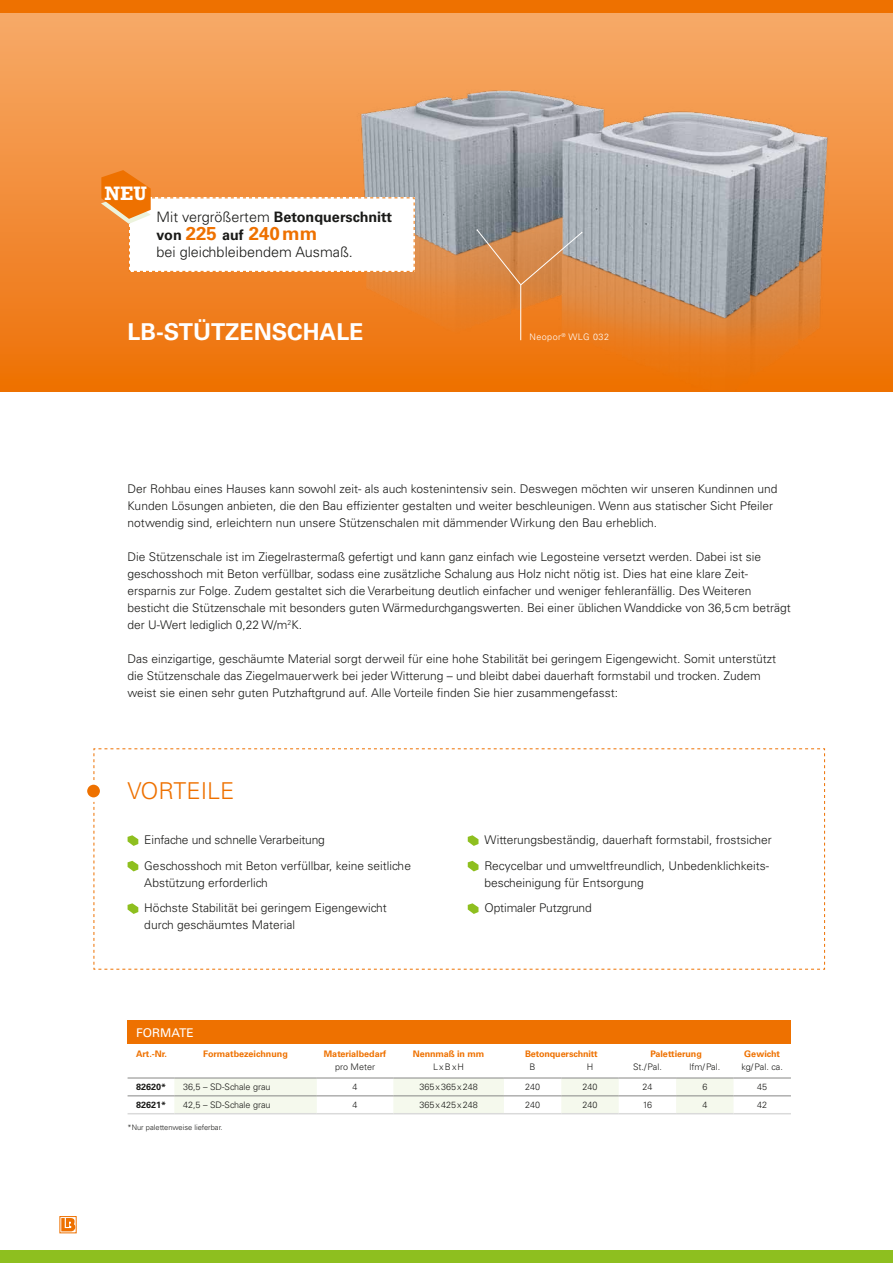
<style>
.page{position:relative;width:893px;height:1263px;background:#fff}
.page>*{position:absolute;margin:0;border:0;box-sizing:border-box;transform-origin:0 0}
.t1{font:700 23.25px "Univers LT Std";color:#fff}
.t2{font:300 23.25px "Univers LT Std";color:#ee7100}
.t3{font:700 18.6px "Univers LT Std";color:#ee7100}
.t4{font:700 18.3px "Rockwell";color:#fff}
.t5{font:700 14.4px "Univers LT Std";color:#1a1a18}
.t6{font:300 14.4px "Univers LT Std";color:#1a1a18}
.t7{font:300 12px/17px "Univers LT Std";color:#1a1a18}
.t8{font:12px "Univers LT Std";color:#fff}
.t9{font:300 9px "Univers LT Std";color:#1a1a18}
.t10{font:700 9px "Univers LT Std";color:#ee7100}
.t11{font:300 9px "Univers LT Std";letter-spacing:.05em;color:#fff}
.t12{font:700 9px "Univers LT Std";color:#1a1a18}
.t13{font:300 7.5px "Univers LT Std";color:#1a1a18}
.s1{font-weight:300}
.s2{font-size:14.4px;color:#1a1a18}
</style>
<div class="page">
<div style="left:0;top:0;width:893px;height:391px;background:linear-gradient(to bottom,#f7ac6d,#ee7107)"></div>
<img style="left:300px;top:50px;width:576px;height:341px">
<svg style="left:85px;top:782px;width:17px;height:18px"></svg>
<div style="left:83px;top:780px;width:21px;height:22px;border:4px solid #fff;border-radius:50%"></div>
<svg style="left:94px;top:748px;width:731px;height:222px"></svg>
<div style="left:128px;top:1020px;width:663px;height:24px;background:#ee7100"></div>
<svg style="left:128px;top:1077px;width:663px;height:36px"></svg>
<hr style="left:174px;top:1113px;width:143px;height:1px;background:#dadada">
<hr style="left:128px;top:1113px;width:46px;height:1px;background:#dadada">
<hr style="left:393px;top:1113px;width:111px;height:1px;background:#dadada">
<hr style="left:504px;top:1113px;width:57px;height:1px;background:#dadada">
<hr style="left:561px;top:1113px;width:58px;height:1px;background:#dadada">
<hr style="left:619px;top:1113px;width:57px;height:1px;background:#dadada">
<hr style="left:676px;top:1113px;width:57px;height:1px;background:#dadada">
<hr style="left:317px;top:1113px;width:76px;height:1px;background:#dadada">
<hr style="left:733px;top:1113px;width:58px;height:1px;background:#dadada">
<hr style="left:128px;top:1078px;width:46px;height:1px;background:#878786">
<hr style="left:174px;top:1078px;width:143px;height:1px;background:#878786">
<hr style="left:317px;top:1078px;width:76px;height:1px;background:#878786">
<hr style="left:393px;top:1078px;width:111px;height:1px;background:#878786">
<hr style="left:504px;top:1078px;width:57px;height:1px;background:#878786">
<hr style="left:561px;top:1078px;width:58px;height:1px;background:#878786">
<hr style="left:619px;top:1078px;width:57px;height:1px;background:#878786">
<hr style="left:676px;top:1078px;width:57px;height:1px;background:#878786">
<hr style="left:733px;top:1078px;width:58px;height:1px;background:#878786">
<hr style="left:128px;top:1095px;width:46px;height:1px;background:#878786">
<hr style="left:174px;top:1095px;width:143px;height:1px;background:#878786">
<hr style="left:317px;top:1095px;width:76px;height:1px;background:#878786">
<hr style="left:393px;top:1095px;width:111px;height:1px;background:#878786">
<hr style="left:504px;top:1095px;width:57px;height:1px;background:#878786">
<hr style="left:561px;top:1095px;width:58px;height:1px;background:#878786">
<hr style="left:619px;top:1095px;width:57px;height:1px;background:#878786">
<hr style="left:676px;top:1095px;width:57px;height:1px;background:#878786">
<hr style="left:733px;top:1095px;width:58px;height:1px;background:#878786">
<svg style="left:101px;top:170px;width:314px;height:102px"></svg>
<svg style="left:476px;top:229px;width:106px;height:112px;background:#d98742"></svg>
<div style="left:0;top:0;width:893px;height:13px;background:#ee7100"></div>
<div style="left:60px;top:1216px;width:17px;height:17px;border:1px solid #ee7100"></div>
<svg style="left:61px;top:1218px;width:14px;height:13px"></svg>
<div style="left:0;top:1250px;width:893px;height:13px;background:#8ebf1f"></div>
<h3 class="t4" style="left:105px;top:182px;width:44px">NEU</h3>
<p class="t5" style="left:157px;top:208px;width:237px"><span class="s1">Mit vergrößertem</span> Betonquerschnitt</p>
<h2 class="t3" style="left:157px;top:222px;width:162px"><span class="s2">von</span> 225 <span class="s2">auf</span> 240mm</h2>
<p class="t6" style="left:157px;top:243px;width:198px">bei gleichbleibendem Ausmaß.</p>
<h1 class="t1" style="left:128px;top:318px;width:237px">LB-STÜTZENSCHALE</h1>
<p class="t11" style="left:529px;top:332px;width:81px">Neopor<sup>®</sup> WLG 032</p>
<p class="t7" style="left:128px;top:481px;width:652px">Der Rohbau eines Hauses kann sowohl zeit- als auch kostenintensiv sein. Deswegen möchten wir unseren Kundinnen und<br>Kunden Lösungen anbieten, die den Bau effizienter gestalten und weiter beschleunigen. Wenn aus statischer Sicht Pfeiler notwendig sind, erleichtern nun unsere Stützenschalen mit dämmender Wirkung den Bau erheblich.</p>
<p class="t7" style="left:128px;top:549px;width:665px">Die Stützenschale ist im Ziegelrastermaß gefertigt und kann ganz einfach wie Legosteine versetzt werden. Dabei ist sie geschosshoch mit Beton verfüllbar, sodass eine zusätzliche Schalung aus Holz nicht nötig ist. Dies hat eine klare Zeit&shy;ersparnis zur Folge. Zudem gestaltet sich die Verarbeitung deutlich einfacher und weniger fehleranfällig. Des Weiteren besticht die Stützenschale mit besonders guten Wärmedurchgangswerten. Bei einer üblichen Wanddicke von 36,5cm beträgt der U-Wert lediglich 0,22 W/m<sup>2</sup>K.</p>
<p class="t7" style="left:128px;top:651px;width:650px">Das einzigartige, geschäumte Material sorgt derweil für eine hohe Stabilität bei geringem Eigengewicht. Somit unterstützt die Stützenschale das Ziegelmauerwerk bei jeder Witterung – und bleibt dabei dauerhaft formstabil und trocken. Zudem weist sie einen sehr guten Putzhaftgrund auf. Alle Vorteile finden Sie hier zusammengefasst:</p>
<h1 class="t2" style="left:128px;top:777px;width:108px">VORTEILE</h1>
<p class="t7" style="left:144px;top:827px;width:268px;line-height:25.5px">Einfache und schnelle Verarbeitung<br>Geschosshoch mit Beton verfüllbar, keine seitliche</p>
<p class="t7" style="left:144px;top:870px;width:244px;line-height:25.5px">Abstützung erforderlich<br>Höchste Stabilität bei geringem Eigengewicht</p>
<p class="t7" style="left:144px;top:916px;width:152px">durch geschäumtes Material</p>
<p class="t7" style="left:484px;top:827px;width:289px;line-height:25.5px">Witterungsbeständig, dauerhaft formstabil, frostsicher<br>Recycelbar und umweltfreundlich, Unbedenklichkeits-</p>
<p class="t7" style="left:484px;top:870px;width:161px;line-height:25.5px">bescheinigung für Entsorgung<br>Optimaler Putzgrund</p>
<p class="t8" style="left:136px;top:1025px;width:59px">FORMATE</p>
<p class="t10" style="left:136px;top:1048px;width:32px">Art.-Nr.</p>
<p class="t10" style="left:203px;top:1048px;width:86px">Formatbezeichnung</p>
<p class="t10" style="left:324px;top:1048px;width:64px">Materialbedarf</p>
<p class="t10" style="left:413px;top:1048px;width:73px">Nennmaß in mm</p>
<p class="t10" style="left:525px;top:1048px;width:74px">Betonquerschnitt</p>
<p class="t10" style="left:650px;top:1048px;width:53px">Palettierung</p>
<p class="t10" style="left:744px;top:1048px;width:37px">Gewicht</p>
<p class="t9" style="left:335px;top:1061px;width:42px">pro Meter</p>
<p class="t9" style="left:433px;top:1061px;width:33px">LxBxH</p>
<p class="t9" style="left:530px;top:1061px;width:8px">B</p>
<p class="t9" style="left:587px;top:1061px;width:8px">H</p>
<p class="t9" style="left:633px;top:1061px;width:30px">St./Pal.</p>
<p class="t9" style="left:689px;top:1061px;width:32px">lfm/Pal.</p>
<p class="t9" style="left:742px;top:1061px;width:43px">kg/Pal. ca.</p>
<p class="t12" style="left:136px;top:1082px;width:32px">82620*</p>
<p class="t9" style="left:183px;top:1081px;width:89px">36,5 – SD-Schale grau</p>
<p class="t9" style="left:353px;top:1081px;width:7px">4</p>
<p class="t9" style="left:419px;top:1081px;width:60px">365x365x248</p>
<p class="t9" style="left:525px;top:1081px;width:17px">240</p>
<p class="t9" style="left:582px;top:1081px;width:17px">240</p>
<p class="t9" style="left:642px;top:1081px;width:12px">24</p>
<p class="t9" style="left:702px;top:1081px;width:7px">6</p>
<p class="t9" style="left:757px;top:1081px;width:12px">45</p>
<p class="t12" style="left:136px;top:1099px;width:32px">82621*</p>
<p class="t9" style="left:183px;top:1099px;width:89px">42,5 – SD-Schale grau</p>
<p class="t9" style="left:353px;top:1099px;width:7px">4</p>
<p class="t9" style="left:419px;top:1099px;width:60px">365x425x248</p>
<p class="t9" style="left:525px;top:1099px;width:17px">240</p>
<p class="t9" style="left:582px;top:1099px;width:17px">240</p>
<p class="t9" style="left:643px;top:1099px;width:11px">16</p>
<p class="t9" style="left:702px;top:1099px;width:7px">4</p>
<p class="t9" style="left:757px;top:1099px;width:12px">42</p>
<p class="t13" style="left:128px;top:1123px;width:97px">*Nur palettenweise lieferbar.</p>
</div>
